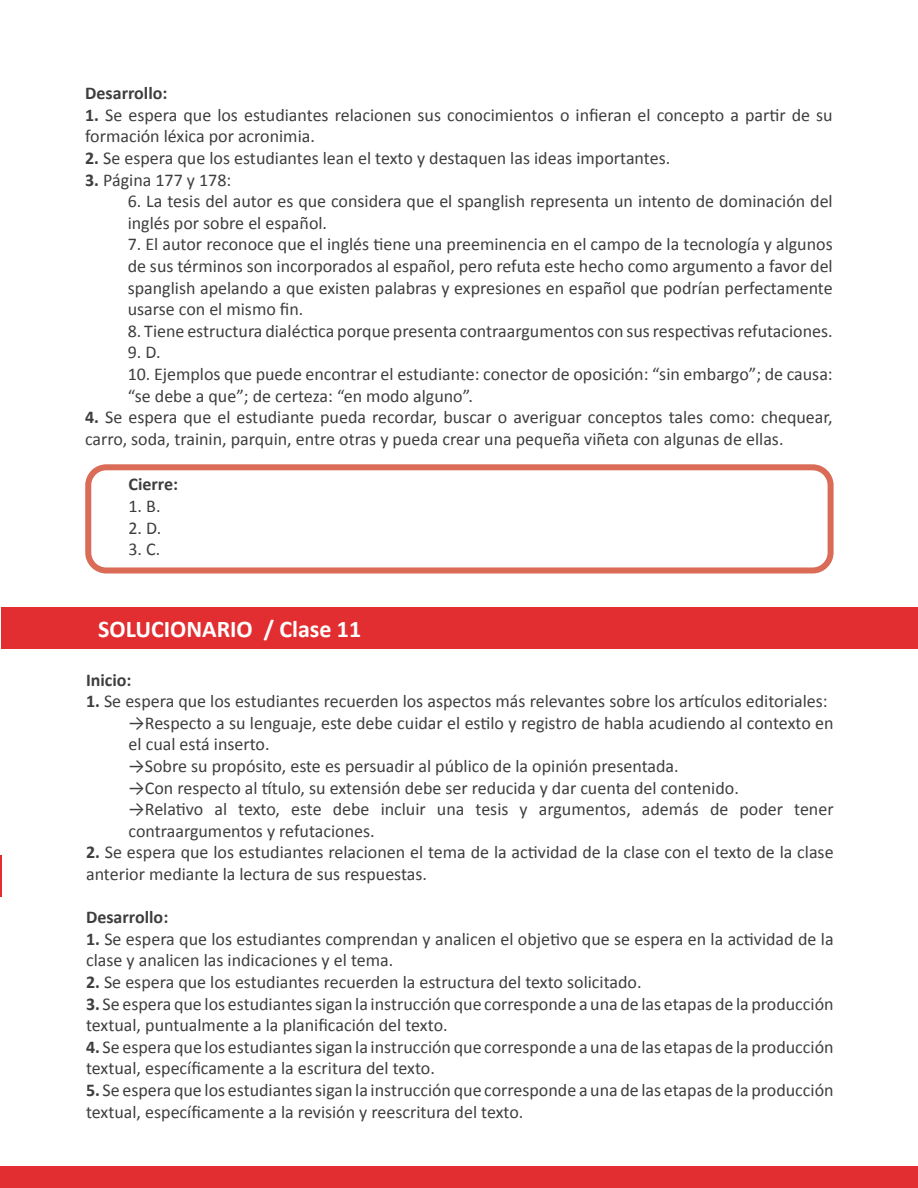
<style>
.page{position:relative;width:918px;height:1188px;background:#fff}
.page>*{position:absolute;margin:0;border:0;box-sizing:border-box;transform-origin:0 0}
.t1{font:700 24px "Calibri";color:#fff}
.t2{font:18px/21.6px "Calibri";color:#3e3e3f}
.t3{font:700 18px "Calibri";color:#3e3e3f}
.s1{font-weight:700}
</style>
<div class="page">
<div style="left:0;top:1167px;width:917px;height:21px;background:#e22e31"></div>
<hr style="left:0;top:855px;width:1px;height:41px;background:#e22e31">
<div style="left:85px;top:464px;width:749px;height:109px;border:6px solid #d96b57;border-radius:18px"></div>
<div style="left:1px;top:608px;width:917px;height:41px;background:#e22e31"></div>
<p class="t3" style="left:85px;top:82px;width:84px">Desarrollo:</p>
<p class="t2" style="left:85px;top:104px;width:749px"><span class="s1">1.</span> Se espera que los estudiantes relacionen sus conocimientos o infieran el concepto a partir de su formación léxica por acronimia.</p>
<p class="t2" style="left:85px;top:147px;width:587px"><span class="s1">2.</span> Se espera que los estudiantes lean el texto y destaquen las ideas importantes.</p>
<p class="t2" style="left:85px;top:169px;width:148px"><span class="s1">3.</span> Página 177 y 178:</p>
<p class="t2" style="left:128px;top:191px;width:707px">6. La tesis del autor es que considera que el spanglish representa un intento de dominación del inglés por sobre el español.</p>
<p class="t2" style="left:128px;top:234px;width:707px;text-align:justify">7. El autor reconoce que el inglés tiene una preeminencia en el campo de la tecnología y algunos de sus términos son incorporados al español, pero refuta este hecho como argumento a favor del spanglish apelando a que existen palabras y expresiones en español que podrían perfectamente usarse con el mismo fin.</p>
<p class="t2" style="left:128px;top:320px;width:707px">8. Tiene estructura dialéctica porque presenta contraargumentos con sus respectivas refutaciones.</p>
<p class="t2" style="left:128px;top:342px;width:34px">9. D.</p>
<p class="t2" style="left:128px;top:363px;width:707px">10. Ejemplos que puede encontrar el estudiante: conector de oposición: “sin embargo”; de causa: “se debe a que”; de certeza: “en modo alguno”.</p>
<p class="t2" style="left:85px;top:407px;width:749px"><span class="s1">4.</span> Se espera que el estudiante pueda recordar, buscar o averiguar conceptos tales como: chequear, carro, soda, trainin, parquin, entre otras y pueda crear una pequeña viñeta con algunas de ellas.</p>
<p class="t3" style="left:129px;top:473px;width:51px">Cierre:</p>
<p class="t2" style="left:129px;top:495px;width:34px">1. B.</p>
<p class="t2" style="left:129px;top:517px;width:34px">2. D.</p>
<p class="t2" style="left:129px;top:538px;width:33px">3. C.</p>
<p class="t1" style="left:98px;top:614px;width:265px">SOLUCIONARIO / Clase 11</p>
<p class="t3" style="left:86px;top:668px;width:47px">Inicio:</p>
<p class="t2" style="left:86px;top:691px;width:743px"><span class="s1">1.</span> Se espera que los estudiantes recuerden los aspectos más relevantes sobre los artículos editoriales:</p>
<p class="t2" style="left:129px;top:712px;width:707px">→Respecto a su lenguaje, este debe cuidar el estilo y registro de habla acudiendo al contexto en el cual está inserto.</p>
<p class="t2" style="left:129px;top:755px;width:552px">→Sobre su propósito, este es persuadir al público de la opinión presentada.</p>
<p class="t2" style="left:129px;top:777px;width:612px">→Con respecto al título, su extensión debe ser reducida y dar cuenta del contenido.</p>
<p class="t2" style="left:129px;top:799px;width:707px">→Relativo al texto, este debe incluir una tesis y argumentos, además de poder tener contraargumentos y refutaciones.</p>
<p class="t2" style="left:86px;top:842px;width:749px"><span class="s1">2.</span> Se espera que los estudiantes relacionen el tema de la actividad de la clase con el texto de la clase anterior mediante la lectura de sus respuestas.</p>
<p class="t3" style="left:86px;top:906px;width:84px">Desarrollo:</p>
<p class="t2" style="left:86px;top:928px;width:749px"><span class="s1">1.</span> Se espera que los estudiantes comprendan y analicen el objetivo que se espera en la actividad de la clase y analicen las indicaciones y el tema.</p>
<p class="t2" style="left:86px;top:971px;width:557px"><span class="s1">2.</span> Se espera que los estudiantes recuerden la estructura del texto solicitado.</p>
<p class="t2" style="left:86px;top:993px;width:749px"><span class="s1">3.</span> Se espera que los estudiantes sigan la instrucción que corresponde a una de las etapas de la producción textual, puntualmente a la planificación del texto.</p>
<p class="t2" style="left:86px;top:1036px;width:749px"><span class="s1">4.</span> Se espera que los estudiantes sigan la instrucción que corresponde a una de las etapas de la producción textual, específicamente a la escritura del texto.</p>
<p class="t2" style="left:86px;top:1079px;width:749px"><span class="s1">5.</span> Se espera que los estudiantes sigan la instrucción que corresponde a una de las etapas de la producción textual, específicamente a la revisión y reescritura del texto.</p>
</div>
